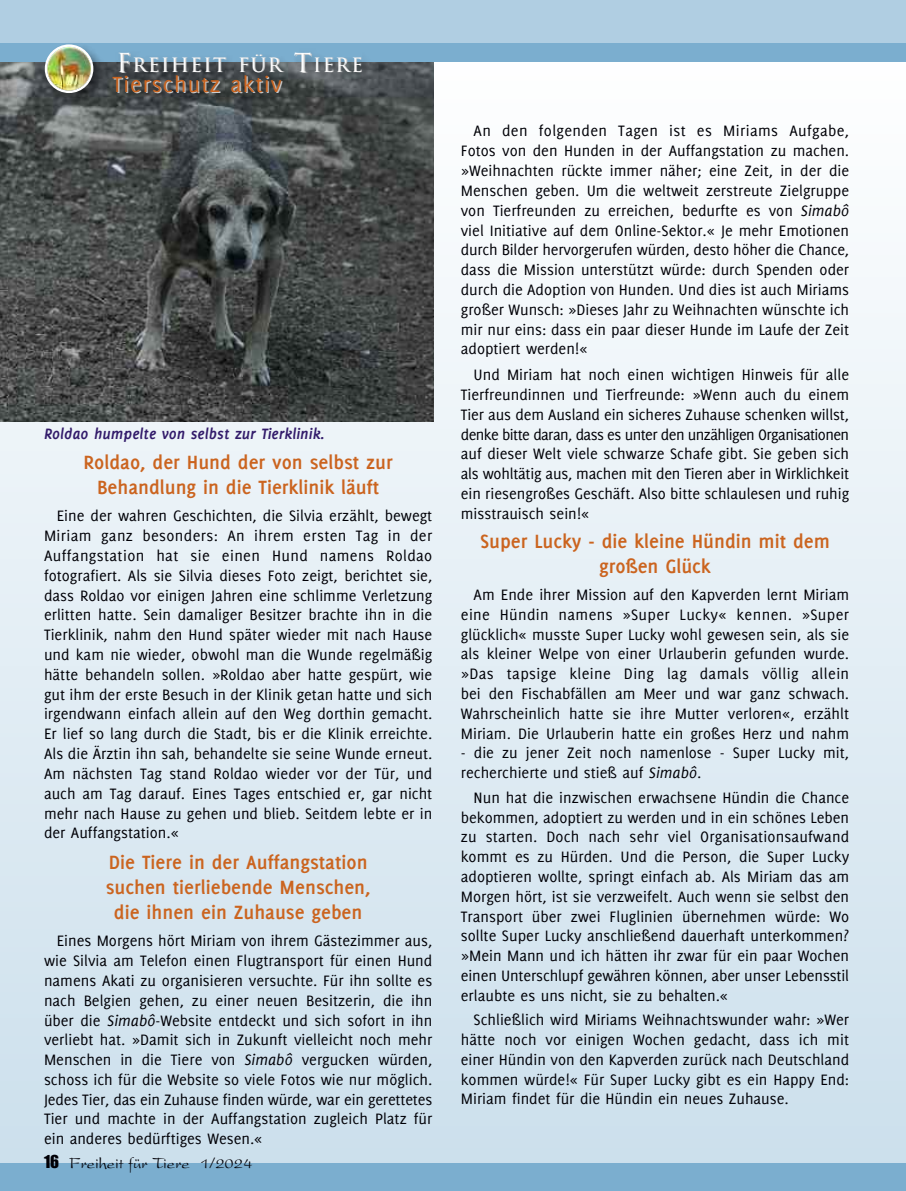
<style>
.page{position:relative;width:906px;height:1191px;background:#fff}
.page>*{position:absolute;margin:0;border:0;box-sizing:border-box;transform-origin:0 0}
.t1{font:24px "Delicious";letter-spacing:.05em;color:#cb641f}
.t2{font:700 21px/25.2px "Delicious";color:#cb641f;text-align:center}
.t3{font:19.2px "Trajan";letter-spacing:.065em;color:#fff}
.t4{font:16.5px/19.8px "Delicious";color:#000006;text-align:justify}
.t5{font:italic 700 16.5px "Delicious";color:#321b6a}
.t6{font:16.5px "President";color:#000006}
.s1{font-size:25.5px}
.s2{color:#ccc}
.s3{font-style:italic}
.s4{font-family:"Impact"}
</style>
<div class="page">
<div style="left:0;top:55px;width:906px;height:1135px;background:linear-gradient(to bottom,#fdfefe,#cbdfec)"></div>
<img style="left:0;top:61px;width:434px;height:360px">
<div style="left:0;top:1163px;width:906px;height:28px;background:#7baecf"></div>
<div style="left:0;top:0;width:906px;height:44px;background:#b0cee2"></div>
<div style="left:0;top:43px;width:906px;height:18px;background:#7baecf"></div>
<img style="left:38px;top:61px;width:64px;height:52px">
<img style="left:45px;top:44px;width:37px;height:49px">
<img style="left:82px;top:47px;width:324px;height:58px">
<img style="left:102px;top:64px;width:597px;height:71px">
<p class="t3" style="left:117px;top:54px;width:247px"><span class="s1">F</span>REIHEIT F<span class="s2">ÜR</span> <span class="s1">T</span>IE<span class="s2">R</span>E</p>
<h1 class="t1" style="left:112px;top:75px;width:171px">Tierschutz aktiv</h1>
<p class="t5" style="left:44px;top:428px;width:282px">Roldao humpelte von selbst zur Tierklinik.</p>
<p class="t2" style="left:84px;top:451px;width:310px">Roldao, der Hund der von selbst zur<br>Behandlung in die Tierklinik läuft</p>
<p class="t4" style="left:44px;top:507px;width:390px;text-indent:13px">Eine der wahren Geschichten, die Silvia erzählt, bewegt Miriam ganz besonders: An ihrem ersten Tag in der Auffangstation hat sie einen Hund namens Roldao fotografiert. Als sie Silvia dieses Foto zeigt, berichtet sie, dass Roldao vor einigen Jahren eine schlimme Verletzung erlitten hatte. Sein damaliger Besitzer brachte ihn in die Tierklinik, nahm den Hund später wieder mit nach Hause und kam nie wieder, obwohl man die Wunde regelmäßig hätte behandeln sollen. »Roldao aber hatte gespürt, wie gut ihm der erste Besuch in der Klinik getan hatte und sich irgendwann einfach allein auf den Weg dorthin gemacht.<br>Er lief so lang durch die Stadt, bis er die Klinik erreichte.<br>Als die Ärztin ihn sah, behandelte sie seine Wunde erneut.<br>Am nächsten Tag stand Roldao wieder vor der Tür, und auch am Tag darauf. Eines Tages entschied er, gar nicht mehr nach Hause zu gehen und blieb. Seitdem lebte er in der Auffangstation.«</p>
<p class="t2" style="left:106px;top:850px;width:266px">Die Tiere in der Auffangstation suchen tierliebende Menschen, die ihnen ein Zuhause geben</p>
<p class="t4" style="left:44px;top:932px;width:390px;text-indent:13px">Eines Morgens hört Miriam von ihrem Gästezimmer aus, wie Silvia am Telefon einen Flugtransport für einen Hund namens Akati zu organisieren versuchte. Für ihn sollte es nach Belgien gehen, zu einer neuen Besitzerin, die ihn über die <span class="s3">Simabô</span>-Website entdeckt und sich sofort in ihn verliebt hat. »Damit sich in Zukunft vielleicht noch mehr Menschen in die Tiere von <span class="s3">Simabô</span> vergucken würden, schoss ich für die Website so viele Fotos wie nur möglich.<br>Jedes Tier, das ein Zuhause finden würde, war ein gerettetes Tier und machte in der Auffangstation zugleich Platz für ein anderes bedürftiges Wesen.«</p>
<p class="t6" style="left:44px;top:1158px;width:210px"><span class="s4">16</span> Freiheit für Tiere 1/2024</p>
<p class="t4" style="left:461px;top:122px;width:390px;text-indent:13px">An den folgenden Tagen ist es Miriams Aufgabe, Fotos von den Hunden in der Auffangstation zu machen. »Weihnachten rückte immer näher; eine Zeit, in der die Menschen geben. Um die weltweit zerstreute Zielgruppe von Tierfreunden zu erreichen, bedurfte es von <span class="s3">Simabô </span>viel Initiative auf dem Online-Sektor.« Je mehr Emotionen durch Bilder hervorgerufen würden, desto höher die Chance, dass die Mission unterstützt würde: durch Spenden oder durch die Adoption von Hunden. Und dies ist auch Miriams großer Wunsch: »Dieses Jahr zu Weihnachten wünschte ich mir nur eins: dass ein paar dieser Hunde im Laufe der Zeit adoptiert werden!«</p>
<p class="t4" style="left:461px;top:366px;width:390px;text-indent:13px">Und Miriam hat noch einen wichtigen Hinweis für alle Tierfreundinnen und Tierfreunde: »Wenn auch du einem Tier aus dem Ausland ein sicheres Zuhause schenken willst, denke bitte daran, dass es unter den unzähligen Organisationen auf dieser Welt viele schwarze Schafe gibt. Sie geben sich als wohltätig aus, machen mit den Tieren aber in Wirklichkeit ein riesengroßes Geschäft. Also bitte schlaulesen und ruhig misstrauisch sein!«</p>
<p class="t2" style="left:480px;top:530px;width:351px">Super Lucky - die kleine Hündin mit dem großen Glück</p>
<p class="t4" style="left:461px;top:586px;width:390px;text-indent:13px">Am Ende ihrer Mission auf den Kapverden lernt Miriam eine Hündin namens »Super Lucky« kennen. »Super glücklich« musste Super Lucky wohl gewesen sein, als sie als kleiner Welpe von einer Urlauberin gefunden wurde. »Das tapsige kleine Ding lag damals völlig allein bei den Fischabfällen am Meer und war ganz schwach.<br>Wahrscheinlich hatte sie ihre Mutter verloren«, erzählt Miriam. Die Urlauberin hatte ein großes Herz und nahm</p>
<p class="t4" style="left:461px;top:744px;width:390px">- die zu jener Zeit noch namenlose - Super Lucky mit, recherchierte und stieß auf <span class="s3">Simabô</span>.</p>
<p class="t4" style="left:461px;top:788px;width:390px;text-indent:13px">Nun hat die inzwischen erwachsene Hündin die Chance bekommen, adoptiert zu werden und in ein schönes Leben zu starten. Doch nach sehr viel Organisationsaufwand kommt es zu Hürden. Und die Person, die Super Lucky adoptieren wollte, springt einfach ab. Als Miriam das am Morgen hört, ist sie verzweifelt. Auch wenn sie selbst den Transport über zwei Fluglinien übernehmen würde: Wo sollte Super Lucky anschließend dauerhaft unterkommen? »Mein Mann und ich hätten ihr zwar für ein paar Wochen einen Unterschlupf gewähren können, aber unser Lebensstil erlaubte es uns nicht, sie zu behalten.«</p>
<p class="t4" style="left:461px;top:1011px;width:390px;text-indent:13px">Schließlich wird Miriams Weihnachtswunder wahr: »Wer hätte noch vor einigen Wochen gedacht, dass ich mit einer Hündin von den Kapverden zurück nach Deutschland kommen würde!« Für Super Lucky gibt es ein Happy End:<br>Miriam findet für die Hündin ein neues Zuhause.</p>
</div>
